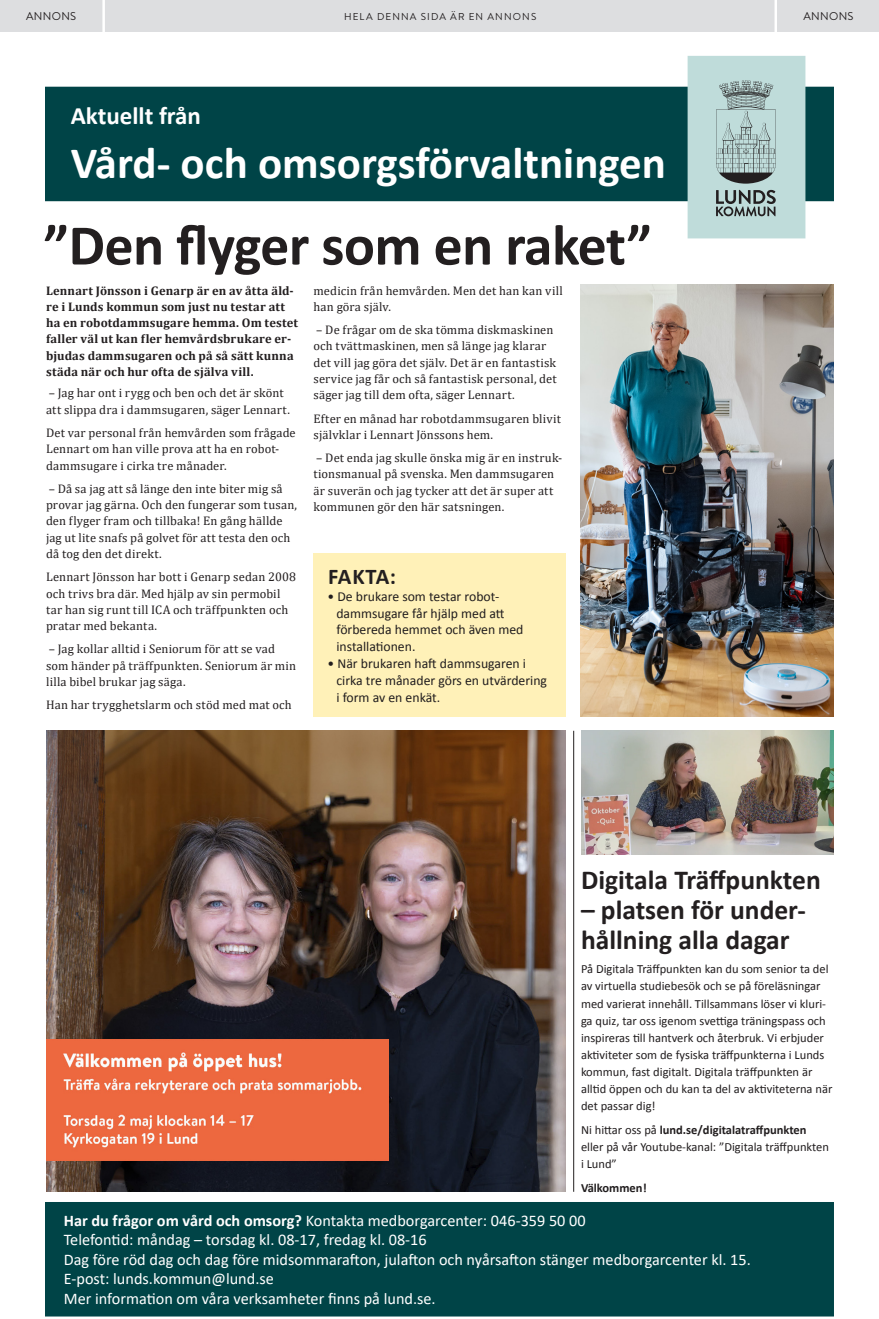
<style>
.page{position:relative;width:879px;height:1319px;background:#fff}
.page>*{position:absolute;margin:0;border:0;box-sizing:border-box;transform-origin:0 0}
.t1{font:700 58px "Calibri";letter-spacing:-.01em;color:#231f20}
.t2{font:700 45px "Calibri";color:#fff}
.t3{font:700 27.5px/30px "Calibri";color:#231f20}
.t4{font:700 25px "Calibri";color:#fff}
.t5{font:700 22.5px "Calibri";letter-spacing:.01em;color:#231f20}
.t6{font:16.25px/19.5px "Calibri";color:#fff}
.t7{font:13.75px/16.9px "Calibri";color:#211d1e}
.t8{font:12.5px/16.2px "Cambria";letter-spacing:.015em;color:#231f20}
.t9{font:12.5px/17px "Calibri";color:#211d1e}
.t10{font:700 12.5px/16.2px "Cambria";letter-spacing:.015em;color:#231f20}
.t11{font:700 12.5px "Calibri";color:#211d1e}
.t12{font:11.25px "Brandon Text";letter-spacing:.03em;color:#231f20}
.t13{font:10px "Brandon Text";letter-spacing:.115em;color:#231f20}
.s1{font-weight:700}
</style>
<div class="page">
<div style="left:0;top:0;width:879px;height:32px;background:#dddee0"></div>
<hr style="left:102px;top:0;width:3px;height:35px;background:#fff">
<hr style="left:774px;top:0;width:3px;height:35px;background:#fff">
<div style="left:46px;top:87px;width:787px;height:113px;background:#004447"></div>
<div style="left:45px;top:87px;width:788px;height:114px;border:1px solid #004447"></div>
<div style="left:688px;top:56px;width:117px;height:182px;background:#bfdcda"></div>
<div style="left:687px;top:56px;width:118px;height:182px;border:1px solid #bfdcda"></div>
<svg style="left:716px;top:80px;width:60px;height:104px"></svg>
<svg style="left:716px;top:190px;width:60px;height:26px"></svg>
<div style="left:46px;top:1202px;width:787px;height:113px;background:#004447"></div>
<div style="left:45px;top:1201px;width:788px;height:115px;border:1px solid #004447"></div>
<div style="left:313px;top:552px;width:252px;height:164px;background:#fff1b8"></div>
<img style="left:580px;top:285px;width:253px;height:431px">
<img style="left:581px;top:730px;width:252px;height:124px">
<hr style="left:573px;top:730px;width:1px;height:461px;background:#231f20">
<img style="left:46px;top:730px;width:519px;height:461px">
<img style="left:46px;top:1039px;width:343px;height:121px">
<p class="t12" style="left:26px;top:8px;width:52px">ANNONS</p>
<p class="t13" style="left:344px;top:10px;width:194px">HELA DENNA SIDA ÄR EN ANNONS</p>
<p class="t12" style="left:803px;top:8px;width:52px">ANNONS</p>
<h3 class="t4" style="left:71px;top:98px;width:132px">Aktuellt från</h3>
<h2 class="t2" style="left:71px;top:131px;width:597px">Vård- och omsorgsförvaltningen</h2>
<h1 class="t1" style="left:44px;top:204px;width:610px">”Den flyger som en raket”</h1>
<p class="t10" style="left:46px;top:282px;width:254px">Lennart Jönsson i Genarp är en av åtta äld&shy;re i Lunds kommun som just nu testar att ha en robotdammsugare hemma. Om testet faller väl ut kan fler hemvårdsbrukare er&shy;bjudas dammsugaren och på så sätt kunna städa när och hur ofta de själva vill.</p>
<p class="t8" style="left:46px;top:385px;width:245px">– Jag har ont i rygg och ben och det är skönt att slippa dra i dammsugaren, säger Lennart.</p>
<p class="t8" style="left:46px;top:424px;width:251px">Det var personal från hemvården som frågade<br>Lennart om han ville prova att ha en robot&shy;dammsugare i cirka tre månader.</p>
<p class="t8" style="left:46px;top:480px;width:253px">– Då sa jag att så länge den inte biter mig så provar jag gärna. Och den fungerar som tusan, den flyger fram och tillbaka! En gång hällde jag ut lite snafs på golvet för att testa den och då tog den det direkt.</p>
<p class="t8" style="left:46px;top:569px;width:251px">Lennart Jönsson har bott i Genarp sedan 2008 och trivs bra där. Med hjälp av sin permobil tar han sig runt till ICA och träffpunkten och pratar med bekanta.</p>
<p class="t8" style="left:46px;top:641px;width:252px">– Jag kollar alltid i Seniorum för att se vad som händer på träffpunkten. Seniorum är min lilla bibel brukar jag säga.</p>
<p class="t8" style="left:46px;top:696px;width:247px">Han har trygghetslarm och stöd med mat och</p>
<p class="t8" style="left:313px;top:282px;width:251px">medicin från hemvården. Men det han kan vill han göra själv.</p>
<p class="t8" style="left:313px;top:322px;width:245px">– De frågar om de ska tömma diskmaskinen och tvättmaskinen, men så länge jag klarar det vill jag göra det själv. Det är en fantastisk service jag får och så fantastisk personal, det säger jag till dem ofta, säger Lennart.</p>
<p class="t8" style="left:313px;top:410px;width:249px">Efter en månad har robotdammsugaren blivit självklar i Lennart Jönssons hem.</p>
<p class="t8" style="left:313px;top:449px;width:250px">– Det enda jag skulle önska mig är en instruk&shy;tionsmanual på svenska. Men dammsugaren är suverän och jag tycker att det är super att kommunen gör den här satsningen.</p>
<h3 class="t5" style="left:328px;top:560px;width:70px">FAKTA:</h3>
<p class="t7" style="left:336px;top:587px;width:188px;text-indent:-9px">• De brukare som testar robot&shy;dammsugare får hjälp med att förbereda hemmet och även med installationen.</p>
<p class="t7" style="left:336px;top:654px;width:212px;text-indent:-9px">• När brukaren haft dammsugaren i cirka tre månader görs en utvärdering i form av en enkät.</p>
<h3 class="t3" style="left:581px;top:864px;width:241px">Digitala Träffpunkten</h3>
<h3 class="t3" style="left:581px;top:894px;width:226px">– platsen för under&shy;hållning alla dagar</h3>
<p class="t9" style="left:581px;top:960px;width:253px">På Digitala Träffpunkten kan du som senior ta del av virtuella studiebesök och se på föreläsningar med varierat innehåll. Tillsammans löser vi kluri&shy;ga quiz, tar oss igenom svettiga träningspass och inspireras till hantverk och återbruk. Vi erbjuder aktiviteter som de fysiska träffpunkterna i Lunds kommun, fast digitalt. Digitala träffpunkten är alltid öppen och du kan ta del av aktiviteterna när det passar dig!</p>
<p class="t9" style="left:581px;top:1120px;width:250px">Ni hittar oss på <span class="s1">lund.se/digitalatraffpunkten </span>eller på vår Youtube-kanal: ”Digitala träffpunkten i Lund”</p>
<p class="t11" style="left:581px;top:1178px;width:67px">Välkommen!</p>
<p class="t6" style="left:64px;top:1209px;width:688px"><span class="s1">Har du frågor om vård och omsorg?</span> Kontakta medborgarcenter: 046-359 50 00<br>Telefontid: måndag – torsdag kl. 08-17, fredag kl. 08-16<br>Dag före röd dag och dag före midsommarafton, julafton och nyårsafton stänger medborgarcenter kl. 15.<br>E-post: lunds.kommun@lund.se<br>Mer information om våra verksamheter finns på lund.se.</p>
</div>
